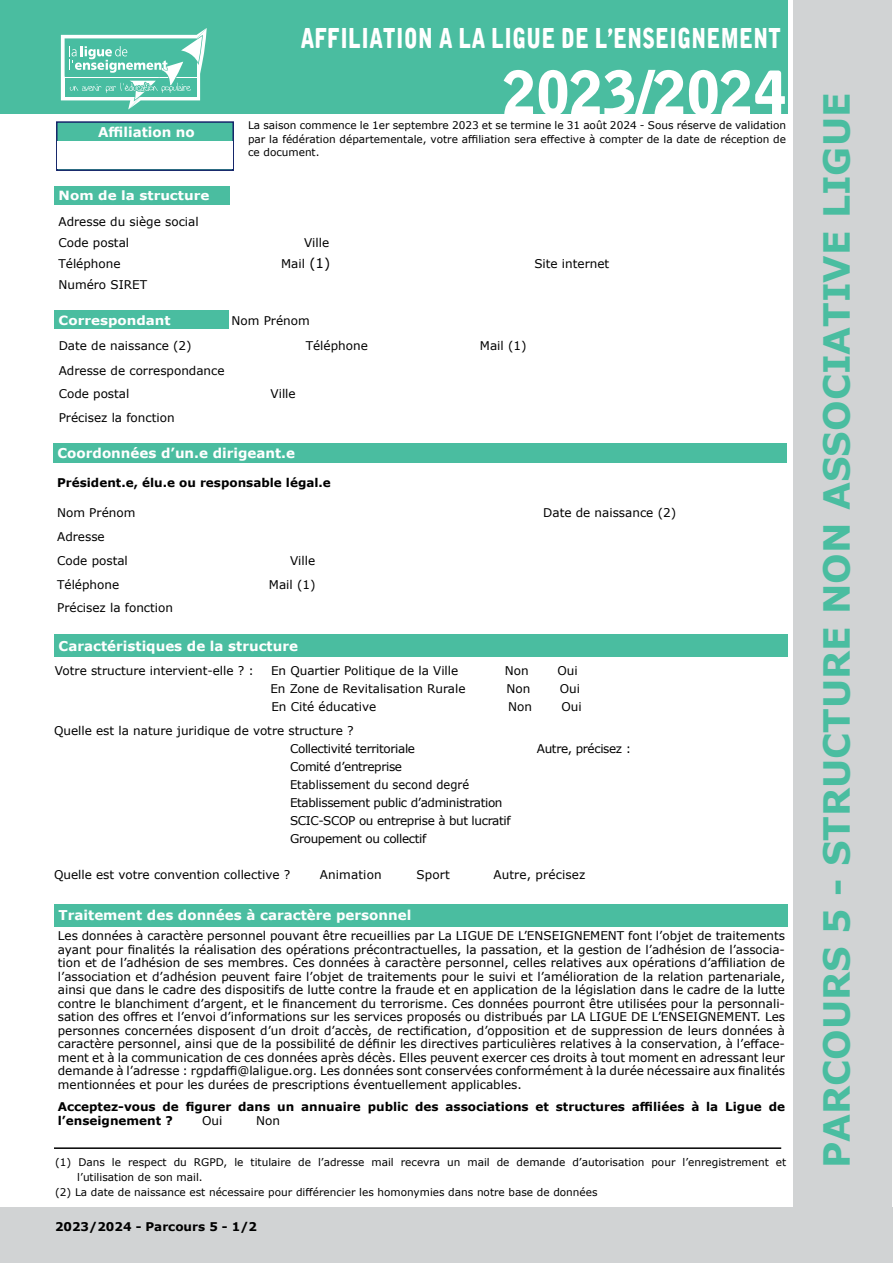
<style>
.page{position:relative;width:893px;height:1263px;background:#fff}
.page>*{position:absolute;margin:0;border:0;box-sizing:border-box;transform-origin:0 0}
.t1{font:60px "Alpha Ligue";color:#fff}
.t2{font:700 36px "Verdana";color:#4abda0}
.t3{font:27.3px "Alpha Ligue";color:#fff;scale:.77 1}
.t4{font:700 13.5px "Verdana";color:#fff}
.t5{font:700 12.75px "Verdana";color:#fff;scale:1.06 1}
.t6{font:12px/13.5px "Verdana";color:#000}
.t7{font:700 12px/13.5px "Verdana";color:#000}
.t8{font:12px/18px "Verdana";letter-spacing:-.03em;color:#000}
.t9{font:10.5px/13.5px "Verdana";color:#000;text-align:justify}
.s1{font-size:13.5px}
</style>
<div class="page">
<div style="left:0;top:1207px;width:892px;height:56px;background:#d1d3d4"></div>
<div style="left:0;top:0;width:788px;height:113px;background:#4abda0"></div>
<div style="left:56px;top:121px;width:178px;height:50px;background:#4abda0;border:2px solid #15266a"></div>
<div style="left:58px;top:142px;width:175px;height:27px;background:#fff"></div>
<div style="left:53px;top:443px;width:733px;height:20px;background:#4abda0"></div>
<div style="left:793px;top:0;width:99px;height:1245px;background:#d1d3d4"></div>
<div style="left:54px;top:186px;width:175px;height:19px;background:#4abda0"></div>
<div style="left:54px;top:904px;width:733px;height:22px;background:#4abda0"></div>
<div style="left:54px;top:634px;width:733px;height:23px;background:#4abda0"></div>
<div style="left:54px;top:310px;width:174px;height:19px;background:#4abda0"></div>
<hr style="left:54px;top:1147px;width:727px;height:2px;background:#000">
<svg style="left:61px;top:28px;width:146px;height:81px"></svg>
<h3 class="t3" style="left:300px;top:21px;width:626px">AFFILIATION A LA LIGUE DE L’ENSEIGNEMENT</h3>
<p class="t4" style="left:98px;top:122px;width:98px">Affiliation no</p>
<p class="t5" style="left:59px;top:187px;width:144px">Nom de la structure</p>
<p class="t6" style="left:58px;top:211px;width:142px;line-height:21px">Adresse du siège social<br>Code postal</p>
<h1 class="t1" style="left:503px;top:56px;width:285px">2023/2024</h1>
<p class="t9" style="left:248px;top:119px;width:540px">La saison commence le 1er septembre 2023 et se termine le 31 août 2024 - Sous réserve de validation par la fédération départementale, votre affiliation sera effective à compter de la date de réception de ce document.</p>
<p class="t6" style="left:304px;top:235px;width:27px">Ville</p>
<p class="t6" style="left:58px;top:256px;width:64px">Téléphone</p>
<p class="t6" style="left:281px;top:256px;width:51px">Mail <span class="s1">(1)</span></p>
<p class="t6" style="left:534px;top:256px;width:76px">Site internet</p>
<p class="t6" style="left:58px;top:277px;width:90px">Numéro SIRET</p>
<p class="t6" style="left:232px;top:313px;width:80px">Nom Prénom</p>
<p class="t6" style="left:59px;top:338px;width:134px">Date de naissance (2)</p>
<p class="t6" style="left:306px;top:338px;width:64px">Téléphone</p>
<p class="t6" style="left:480px;top:338px;width:48px">Mail (1)</p>
<p class="t6" style="left:59px;top:358px;width:167px;line-height:23.5px">Adresse de correspondance<br>Code postal</p>
<p class="t5" style="left:59px;top:311px;width:107px">Correspondant</p>
<p class="t6" style="left:270px;top:387px;width:27px">Ville</p>
<p class="t6" style="left:59px;top:410px;width:117px">Précisez la fonction</p>
<p class="t4" style="left:58px;top:444px;width:239px">Coordonnées d’un.e dirigeant.e</p>
<p class="t7" style="left:57px;top:475px;width:275px">Président.e, élu.e ou responsable légal.e</p>
<p class="t6" style="left:57px;top:506px;width:80px">Nom Prénom</p>
<p class="t6" style="left:543px;top:506px;width:134px">Date de naissance (2)</p>
<p class="t6" style="left:57px;top:524px;width:72px;line-height:24px">Adresse<br>Code postal</p>
<p class="t6" style="left:290px;top:554px;width:27px">Ville</p>
<p class="t6" style="left:57px;top:578px;width:64px">Téléphone</p>
<p class="t6" style="left:269px;top:578px;width:48px">Mail (1)</p>
<p class="t6" style="left:57px;top:601px;width:117px">Précisez la fonction</p>
<p class="t4" style="left:59px;top:636px;width:241px">Caractéristiques de la structure</p>
<p class="t6" style="left:55px;top:663px;width:201px">Votre structure intervient-elle ? :</p>
<p class="t6" style="left:271px;top:663px;width:189px">En Quartier Politique de la Ville</p>
<p class="t6" style="left:505px;top:663px;width:25px">Non</p>
<p class="t6" style="left:557px;top:663px;width:22px">Oui</p>
<p class="t6" style="left:270px;top:681px;width:197px">En Zone de Revitalisation Rurale</p>
<p class="t6" style="left:506px;top:681px;width:25px">Non</p>
<p class="t6" style="left:560px;top:681px;width:22px">Oui</p>
<p class="t6" style="left:271px;top:699px;width:107px">En Cité éducative</p>
<p class="t6" style="left:508px;top:699px;width:25px">Non</p>
<p class="t6" style="left:561px;top:699px;width:22px">Oui</p>
<p class="t6" style="left:290px;top:722px;width:127px;line-height:18px;text-indent:-236px">Quelle est la nature juridique de votre structure ?<br>Collectivité territoriale</p>
<p class="t8" style="left:290px;top:758px;width:222px">Comité d’entreprise<br>Etablissement du second degré<br>Etablissement public d’administration<br>SCIC-SCOP ou entreprise à but lucratif<br>Groupement ou collectif</p>
<p class="t8" style="left:537px;top:740px;width:96px">Autre, précisez :</p>
<p class="t6" style="left:54px;top:868px;width:238px">Quelle est votre convention collective ?</p>
<p class="t6" style="left:320px;top:868px;width:63px">Animation</p>
<p class="t6" style="left:417px;top:868px;width:35px">Sport</p>
<p class="t6" style="left:493px;top:868px;width:94px">Autre, précisez</p>
<p class="t4" style="left:59px;top:906px;width:354px">Traitement des données à caractère personnel</p>
<p class="t6" style="left:58px;top:929px;width:729px;text-align:justify">Les données à caractère personnel pouvant être recueillies par La LIGUE DE L’ENSEIGNEMENT font l’objet de traitements ayant pour finalités la réalisation des opérations précontractuelles, la passation, et la gestion de l’adhésion de l’associa&shy;tion et de l’adhésion de ses membres. Ces données à caractère personnel, celles relatives aux opérations d’affiliation de l’association et d’adhésion peuvent faire l’objet de traitements pour le suivi et l’amélioration de la relation partenariale, ainsi que dans le cadre des dispositifs de lutte contre la fraude et en application de la législation dans le cadre de la lutte contre le blanchiment d’argent, et le financement du terrorisme. Ces données pourront être utilisées pour la personnali&shy;sation des offres et l’envoi d’informations sur les services proposés ou distribués par LA LIGUE DE L’ENSEIGNEMENT. Les personnes concernées disposent d’un droit d’accès, de rectification, d’opposition et de suppression de leurs données à caractère personnel, ainsi que de la possibilité de définir les directives particulières relatives à la conservation, à l’efface&shy;ment et à la communication de ces données après décès. Elles peuvent exercer ces droits à tout moment en adressant leur demande à l’adresse : rgpdaffi@laligue.org. Les données sont conservées conformément à la durée nécessaire aux finalités mentionnées et pour les durées de prescriptions éventuellement applicables.</p>
<p class="t7" style="left:58px;top:1100px;width:729px">Acceptez-vous de figurer dans un annuaire public des associations et structures affiliées à la Ligue de l’enseignement ?</p>
<p class="t6" style="left:202px;top:1113px;width:22px">Oui</p>
<p class="t6" style="left:256px;top:1113px;width:25px">Non</p>
<p class="t9" style="left:55px;top:1155px;width:733px">(1) Dans le respect du RGPD, le titulaire de l’adresse mail recevra un mail de demande d’autorisation pour l’enregistrement et</p>
<p class="t9" style="left:77px;top:1170px;width:127px">l’utilisation de son mail.</p>
<p class="t9" style="left:55px;top:1185px;width:544px">(2) La date de naissance est nécessaire pour différencier les homonymies dans notre base de données</p>
<p class="t7" style="left:55px;top:1220px;width:204px">2023/2024 - Parcours 5 - 1/2</p>
<h2 class="t2" style="left:811px;top:1168px;width:1077px;rotate:-90deg">PARCOURS 5 - STRUCTURE NON ASSOCIATIVE LIGUE</h2>
</div>
